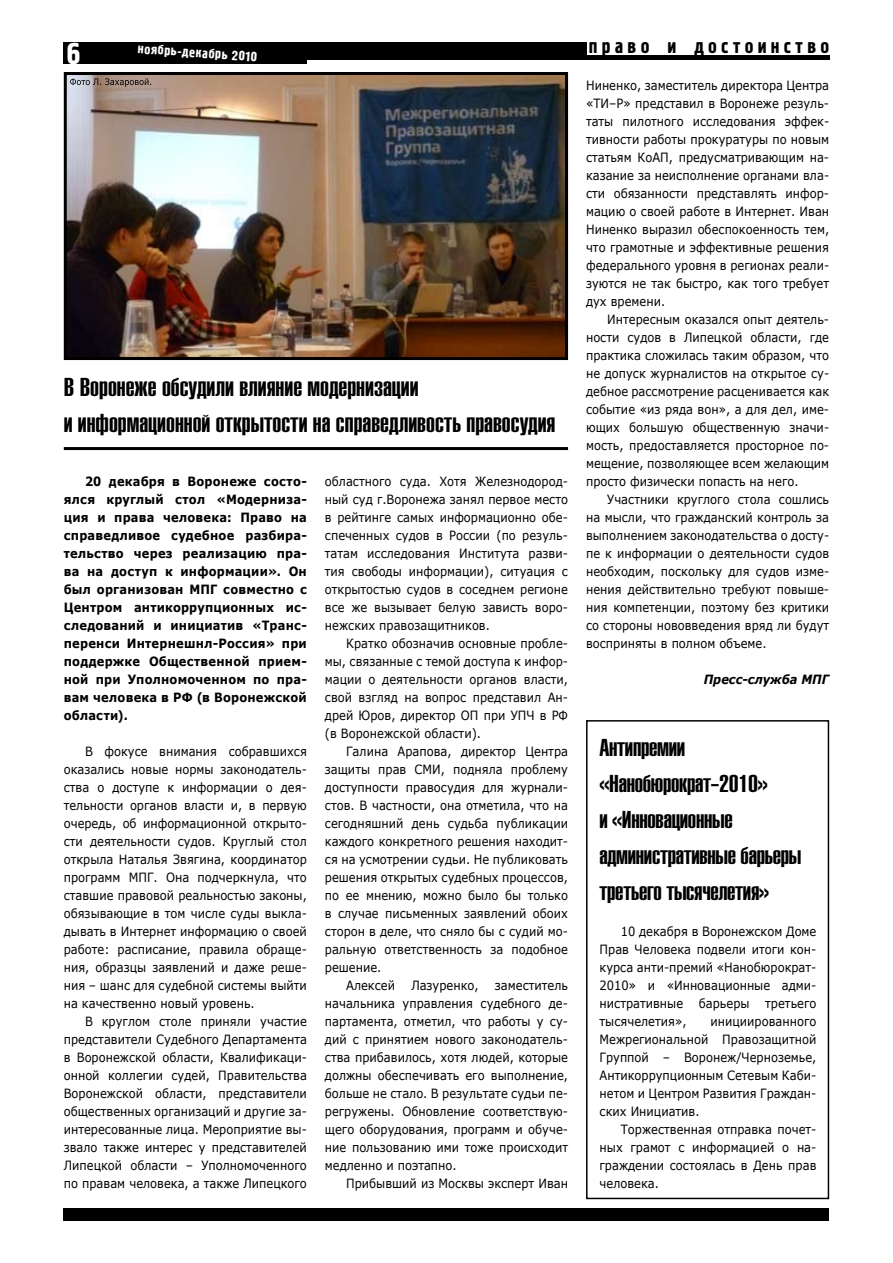
<style>
.page{position:relative;width:893px;height:1263px;background:#fff}
.page>*{position:absolute;margin:0;border:0;box-sizing:border-box;transform-origin:0 0}
.t1{font:30px "Hermes C";color:#fff}
.t2{font:25.5px/36px "Helios Ultra Compressed";color:#000;scale:1.25 1}
.t3{font:24px/36px "Helios Ultra Compressed";letter-spacing:-.01em;color:#000;scale:1.25 1}
.t4{font:19.5px "Hermes C";letter-spacing:.23em;color:#000}
.t5{font:13.5px "Hermes C";color:#fff}
.t6{font:12.75px/18px "Verdana";color:#000;text-align:justify;scale:.9 1}
.t7{font:700 12.75px/18px "Verdana";letter-spacing:.02em;color:#000;text-align:justify;scale:.9 1}
.t8{font:italic 700 12.75px "Verdana";color:#000;scale:.9 1}
</style>
<div class="page">
<div style="left:64px;top:43px;width:243px;height:21px;background:#000"></div>
<div style="left:307px;top:43px;width:279px;height:17px;background:#000"></div>
<div style="left:586px;top:55px;width:243px;height:5px;background:#000"></div>
<div style="left:64px;top:1208px;width:765px;height:12px;background:#000"></div>
<hr style="left:64px;top:447px;width:504px;height:3px;background:#000">
<img style="left:68px;top:76px;width:496px;height:280px">
<div style="left:64px;top:72px;width:504px;height:288px;border:3px solid #000"></div>
<svg style="left:70px;top:78px;width:81px;height:9px"></svg>
<div style="left:586px;top:720px;width:243px;height:479px;border:2px solid #000"></div>
<h1 class="t1" style="left:67px;top:37px;width:15px">6</h1>
<h3 class="t4" style="left:589px;top:36px;width:242px">право и достоинство</h3>
<p class="t5" style="left:138px;top:41px;width:121px;rotate:4deg">ноябрь-декабрь 2010</p>
<h2 class="t2" style="left:64px;top:368px;width:395px">В Воронеже обсудили влияние модернизации<br>и информационной открытости на справедливость правосудия</h2>
<p class="t7" style="left:64px;top:472px;width:272px;text-indent:21px">20 декабря в Воронеже состо&shy;ялся круглый стол «М одерниза&shy;ция и права человека: П раво на справедливое судебное разбира&shy;тельство через реализацию пра&shy;ва на доступ к информации». Он был организован МПГ</p>
<p class="t7" style="left:64px;top:580px;width:272px;text-indent:159px">совместно с Центром антикоррупционных ис&shy;следований и инициатив «Транс&shy;перенси И нтернешнл-Россия» при поддержке Общественной прием&shy;ной при Уполномоченном по пра&shy;вам человека в РФ (в Воронежской области).</p>
<p class="t6" style="left:64px;top:742px;width:272px;text-indent:21px">В фокусе внимания собравшихся оказались новые нормы законодатель&shy;ства о доступе к информации о дея&shy;тельности органов власти и, в первую очередь, об информационной открыто&shy;сти деятельности судов. Круглый стол открыла Наталья Звягина, координатор программ МПГ. Она подчеркнула, что ставшие правовой реальностью законы, обязывающие в том числе суды выкла&shy;дывать в Интернет информацию о своей работе: расписание, правила обраще&shy;ния, образцы заявлений и даже реше&shy;ния – шанс для судебной системы выйти на качественно новый уровень.</p>
<p class="t6" style="left:64px;top:1012px;width:272px;text-indent:21px">В круглом столе приняли участие представители Судебного Департамента в Воронежской области, Квалификаци&shy;онной коллегии судей, Правительства Воронежской области, представители общественных организаций и другие за&shy;интересованные лица. Мероприятие вы&shy;звало также интерес у представителей Липецкой области – Уполномоченного по правам человека, а также Липецкого</p>
<p class="t6" style="left:325px;top:472px;width:272px">областного суда. Хотя Железнодород&shy;ный суд г.Воронежа занял первое место в рейтинге самых информационно обе&shy;спеченных судов в России (по резуль&shy;татам исследования Института разви&shy;тия свободы информации), ситуация с открытостью судов в соседнем регионе все же вызывает белую зависть воро&shy;нежских правозащитников.</p>
<p class="t6" style="left:325px;top:634px;width:272px;text-indent:21px">Кратко обозначив основные пробле&shy;мы, связанные с темой доступа к инфор&shy;мации о деятельности органов власти, свой взгляд на вопрос представил Ан&shy;дрей Юров, директор ОП при УПЧ в РФ (в Воронежской области).</p>
<p class="t6" style="left:346px;top:742px;width:248px">Галина Арапова, директор Центра</p>
<p class="t6" style="left:325px;top:760px;width:272px">защиты прав СМИ, подняла проблему</p>
<p class="t6" style="left:325px;top:778px;width:272px">доступности правосудия для журнали-</p>
<p class="t6" style="left:325px;top:796px;width:272px">стов. В частности, она отметила, что на</p>
<p class="t6" style="left:325px;top:814px;width:272px">сегодняшний день судьба публикации</p>
<p class="t6" style="left:325px;top:832px;width:272px">каждого конкретного решения находит-</p>
<p class="t6" style="left:325px;top:850px;width:272px">ся на усмотрении судьи. Не публиковать</p>
<p class="t6" style="left:325px;top:868px;width:272px">решения открытых судебных процессов,</p>
<p class="t6" style="left:325px;top:886px;width:272px">по ее мнению, можно было бы только</p>
<p class="t6" style="left:325px;top:904px;width:272px">в случае письменных заявлений обоих</p>
<p class="t6" style="left:325px;top:922px;width:272px">сторон в деле, что сняло бы с судий мо-</p>
<p class="t6" style="left:325px;top:940px;width:272px">ральную ответственность за подобное</p>
<p class="t6" style="left:325px;top:958px;width:64px">решение.</p>
<p class="t6" style="left:346px;top:976px;width:56px">Алексей</p>
<p class="t6" style="left:411px;top:976px;width:76px">Лазуренко,</p>
<p class="t6" style="left:325px;top:976px;width:272px;text-indent:170px">заместитель начальника управления судебного де&shy;партамента, отметил, что работы у су&shy;дий с принятием нового законодатель&shy;ства прибавилось, хотя людей, которые должны обеспечивать его выполнение, больше не стало. В результате судьи пе&shy;регружены. Обновление соответствую&shy;щего оборудования, программ и обуче&shy;ние пользованию ими тоже происходит медленно и поэтапно.</p>
<p class="t6" style="left:346px;top:1174px;width:248px">Прибывший из Москвы эксперт Иван</p>
<p class="t6" style="left:586px;top:76px;width:272px">Ниненко, заместитель директора Центра «ТИ–Р» представил в Воронеже резуль&shy;таты пилотного исследования эффек&shy;тивности работы прокуратуры по новым статьям КоАП, предусматривающим на&shy;казание за неисполнение органами вла&shy;сти обязанности представлять инфор&shy;мацию о своей работе в Интернет. Иван Ниненко выразил обеспокоенность тем, что грамотные и эффективные решения федерального уровня в регионах реали&shy;зуются не так быстро, как того требует дух времени.</p>
<p class="t6" style="left:586px;top:310px;width:272px;text-indent:21px">Интересным оказался опыт деятель&shy;ности судов в Липецкой области, где практика сложилась таким образом, что не допуск журналистов на открытое су&shy;дебное рассмотрение расценивается как событие «из ряда вон», а для дел, име&shy;ющих большую общественную значи&shy;мость, предоставляется просторное по&shy;мещение, позволяющее всем желающим просто физически попасть на него.</p>
<p class="t6" style="left:586px;top:490px;width:272px;text-indent:21px">Участники круглого стола сошлись на мысли, что гражданский контроль за выполнением законодательства о досту&shy;пе к информации о деятельности судов необходим, поскольку для судов изме&shy;нения действительно требуют повыше&shy;ния компетенции, поэтому без критики со стороны нововведения вряд ли будут восприняты в полном объеме.</p>
<p class="t8" style="left:704px;top:672px;width:141px">Пресс-служба МПГ</p>
<h3 class="t3" style="left:600px;top:729px;width:163px">Антипремии «Нанобюрократ-2010»<br>и «Инновационные административные барьеры третьего тысячелетия»</h3>
<p class="t6" style="left:600px;top:922px;width:242px;text-indent:21px">10 декабря в Воронежском Доме Прав Человека подвели итоги кон&shy;курса анти-премий «Нанобюрократ-2010» и «Инновационные адми&shy;нистративные барьеры третьего тысячелетия»,</p>
<p class="t6" style="left:600px;top:1012px;width:242px;text-indent:111px">инициированного Межрегиональной Правозащитной Группой – Воронеж/Черноземье, Антикоррупционным Сетевым Каби&shy;нетом и Центром Развития Граждан&shy;ских Инициатив.</p>
<p class="t6" style="left:600px;top:1120px;width:243px;text-indent:21px">Торжественная отправка почет&shy;ных грамот с информацией о на&shy;граждении состоялась в День прав человека.</p>
</div>
